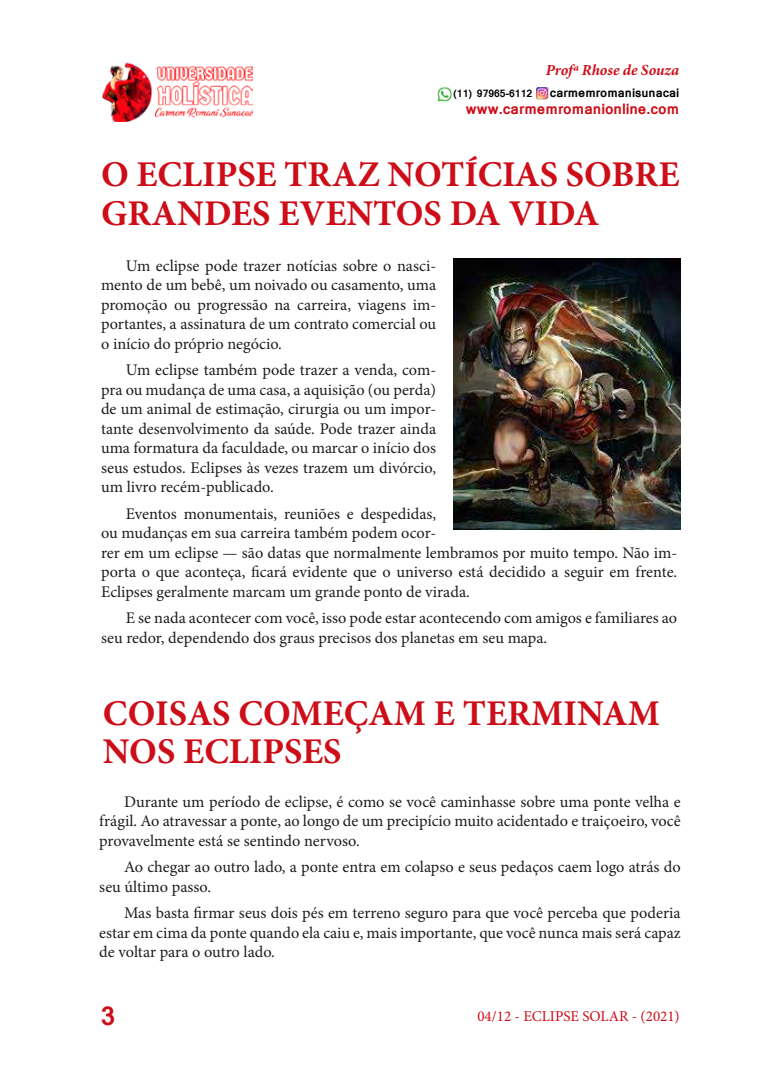
<style>
.page{position:relative;width:780px;height:1088px;background:#fff}
.page>*{position:absolute;margin:0;border:0;box-sizing:border-box;transform-origin:0 0}
.t1{font:700 36.25px/38.8px "Minion Pro";color:#cd0d17}
.t2{font:700 25px "Mangal";color:#cd0d17}
.t3{font:16.25px/19.5px "Minion Pro";color:#1b1d1c;text-align:justify}
.t4{font:italic 700 15.38px "Minion Pro";color:#cd0d17}
.t5{font:15px "Minion Pro";color:#cd0d17}
.t6{font:700 14.25px "Mangal";color:#cd0d17}
.t7{font:700 11.88px "Mangal";color:#000}
.t8{font:700 10px "Mangal";color:#000}
</style>
<div class="page">
<img style="left:102px;top:63px;width:150px;height:58px">
<img style="left:437px;top:87px;width:15px;height:15px">
<svg style="left:536px;top:88px;width:13px;height:11px"></svg>
<img style="left:454px;top:259px;width:226px;height:270px">
<p class="t4" style="left:545px;top:59px;width:135px">Profª Rhose de Souza</p>
<p class="t8" style="left:453px;top:84px;width:80px">(11) 97965-6112</p>
<p class="t7" style="left:550px;top:82px;width:131px">carmemromanisunacai</p>
<p class="t6" style="left:466px;top:96px;width:215px">www.carmemromanionline.com</p>
<h1 class="t1" style="left:101px;top:154px;width:580px">O ECLIPSE TRAZ NOTÍCIAS SOBRE<br>GRANDES EVENTOS DA VIDA</h1>
<p class="t3" style="left:101px;top:256px;width:336px;text-indent:25px">Um eclipse pode trazer notícias sobre o nasci&shy;mento de um bebê, um noivado ou casamento, uma promoção ou progressão na carreira, viagens im&shy;portantes, a assinatura de um contrato comercial ou o início do próprio negócio.</p>
<p class="t3" style="left:101px;top:360px;width:336px;text-indent:25px">Um eclipse também pode trazer a venda, com&shy;pra ou mudança de uma casa, a aquisição (ou perda) de um animal de estimação, cirurgia ou um impor&shy;tante desenvolvimento da saúde. Pode trazer ainda uma formatura da faculdade, ou marcar o início dos seus estudos. Eclipses às vezes trazem um divórcio, um livro recém-publicado.</p>
<p class="t3" style="left:101px;top:504px;width:577px;text-align:left;text-indent:25px">Eventos monumentais, reuniões e despedidas,<br>ou mudanças em sua carreira também podem ocor-<br>rer em um eclipse — são datas que normalmente lembramos por muito tempo. Não im&shy;porta o que aconteça, ficará evidente que o universo está decidido a seguir em frente.<br>Eclipses geralmente marcam um grande ponto de virada.</p>
<p class="t3" style="left:101px;top:608px;width:577px;text-indent:25px">E se nada acontecer com você, isso pode estar acontecendo com amigos e familiares ao seu redor, dependendo dos graus precisos dos planetas em seu mapa.</p>
<h1 class="t1" style="left:103px;top:693px;width:558px">COISAS COMEÇAM E TERMINAM<br>NOS ECLIPSES</h1>
<p class="t3" style="left:99px;top:792px;width:583px;text-indent:25px">Durante um período de eclipse, é como se você caminhasse sobre uma ponte velha e frágil. Ao atravessar a ponte, ao longo de um precipício muito acidentado e traiçoeiro, você provavelmente está se sentindo nervoso.</p>
<p class="t3" style="left:99px;top:857px;width:583px;text-indent:25px">Ao chegar ao outro lado, a ponte entra em colapso e seus pedaços caem logo atrás do seu último passo.</p>
<p class="t3" style="left:99px;top:903px;width:583px;text-indent:25px">Mas basta firmar seus dois pés em terreno seguro para que você perceba que poderia estar em cima da ponte quando ela caiu e, mais importante, que você nunca mais será capaz de voltar para o outro lado.</p>
<h2 class="t2" style="left:101px;top:993px;width:16px">3</h2>
<p class="t5" style="left:477px;top:1006px;width:204px">04/12 - ECLIPSE SOLAR - (2021)</p>
</div>
